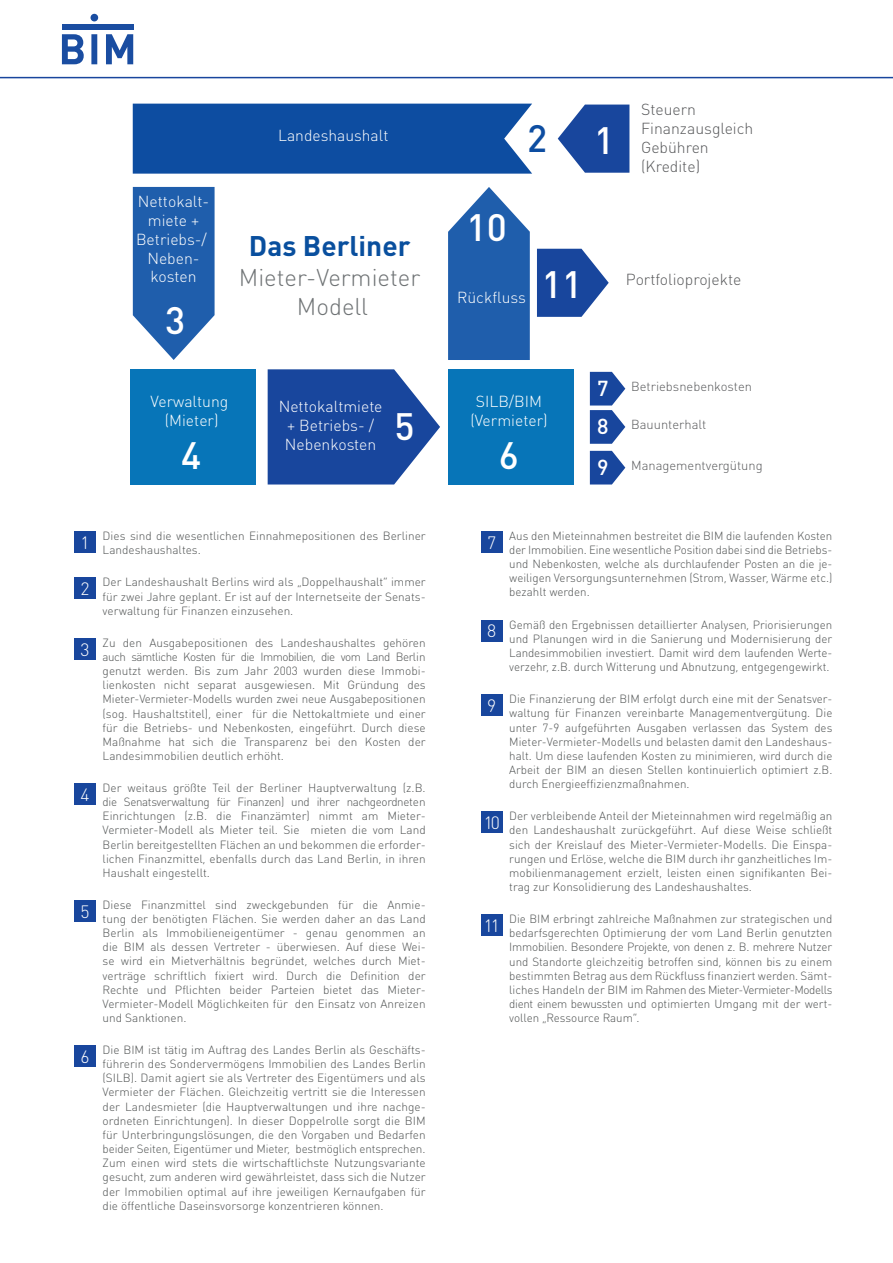
<style>
.page{position:relative;width:893px;height:1263px;background:#fff}
.page>*{position:absolute;margin:0;border:0;box-sizing:border-box;transform-origin:0 0}
.t1{font:500 37.65px "DIN";color:#fff}
.t2{font:500 37.65px "DIN";color:#0d4da1}
.t3{font:700 28.05px "DIN Pro";color:#094f9e}
.t4{font:300 23.85px/28.7px "DIN Round OT";color:#6f7375;text-align:center}
.t5{font:300 17.7px "DIN Round OT";color:#fff}
.t6{font:300 15.75px/18.9px "DIN";color:#fff;text-align:center}
.t7{font:300 15.75px/18.9px "DIN";color:#57585a}
.t8{font:300 12.9px "DIN";color:#57585a}
.t9{font:300 11.85px/14.1px "DIN Round OT";color:#4f5252;text-align:justify}
.s1{color:#fff}
.s2{font-weight:500;font-size:21.45px;color:#fff}
</style>
<div class="page">
<svg style="left:62px;top:34px;width:71px;height:30px"></svg>
<div style="left:62px;top:24px;width:71px;height:6px;background:#1a4da1"></div>
<div style="left:91px;top:14px;width:7px;height:7px;background:#1a4da1;border-radius:50%"></div>
<hr style="left:0;top:77px;width:893px;height:1px;background:#18469d">
<div style="left:74px;top:531px;width:22px;height:22px;background:#18469d"></div>
<div style="left:481px;top:531px;width:22px;height:22px;background:#18469d"></div>
<div style="left:74px;top:577px;width:22px;height:22px;background:#18469d"></div>
<div style="left:481px;top:619px;width:22px;height:22px;background:#18469d"></div>
<div style="left:74px;top:638px;width:22px;height:22px;background:#18469d"></div>
<div style="left:481px;top:694px;width:22px;height:22px;background:#18469d"></div>
<div style="left:481px;top:811px;width:22px;height:22px;background:#18469d"></div>
<div style="left:481px;top:914px;width:22px;height:22px;background:#18469d"></div>
<div style="left:74px;top:783px;width:22px;height:22px;background:#18469d"></div>
<div style="left:74px;top:900px;width:22px;height:22px;background:#18469d"></div>
<div style="left:74px;top:1045px;width:22px;height:22px;background:#18469d"></div>
<svg style="left:558px;top:105px;width:71px;height:68px"></svg>
<svg style="left:133px;top:187px;width:82px;height:173px;background:#3d73b7"></svg>
<svg style="left:537px;top:249px;width:72px;height:68px"></svg>
<svg style="left:590px;top:372px;width:35px;height:72px"></svg>
<svg style="left:590px;top:451px;width:35px;height:33px"></svg>
<div style="left:130px;top:369px;width:126px;height:115px;background:#0775b8"></div>
<div style="left:448px;top:369px;width:125px;height:115px;background:#0775b8"></div>
<svg style="left:448px;top:187px;width:82px;height:173px;background:#3c73b6"></svg>
<svg style="left:268px;top:369px;width:172px;height:115px;background:#355da9"></svg>
<div style="left:133px;top:104px;width:399px;height:70px;background:#0d4da1"></div>
<h3 class="t6" style="left:136px;top:191px;width:75px">Nettokalt&shy;miete +<br>Betriebs-/<br>Neben&shy;kosten</h3>
<h1 class="t1" style="left:165px;top:296px;width:22px">3</h1>
<h3 class="t6" style="left:278px;top:126px;width:112px">Landeshaushalt</h3>
<h2 class="t3" style="left:249px;top:227px;width:163px">Das Berliner</h2>
<h3 class="t4" style="left:239px;top:263px;width:183px">Mieter-Vermieter<br>Modell</h3>
<h3 class="t6" style="left:151px;top:391px;width:79px">Verwaltung (Mieter)</h3>
<h1 class="t1" style="left:181px;top:431px;width:22px">4</h1>
<h3 class="t6" style="left:279px;top:397px;width:105px">Nettokaltmiete + Betriebs- /<br>Nebenkosten</h3>
<h1 class="t1" style="left:394px;top:403px;width:22px">5</h1>
<h1 class="t1" style="left:467px;top:203px;width:42px">10</h1>
<h1 class="t2" style="left:527px;top:114px;width:89px">2 <span class="s1">1</span></h1>
<h3 class="t6" style="left:457px;top:287px;width:70px">Rückfluss</h3>
<h1 class="t1" style="left:542px;top:260px;width:42px">11</h1>
<h3 class="t7" style="left:641px;top:100px;width:114px">Steuern<br>Finanzausgleich<br>Gebühren (Kredite)</h3>
<h3 class="t7" style="left:626px;top:270px;width:117px">Portfolioprojekte</h3>
<h3 class="t6" style="left:470px;top:391px;width:79px">SILB/BIM (Vermieter)</h3>
<h1 class="t1" style="left:499px;top:431px;width:22px">6</h1>
<p class="t8" style="left:597px;top:378px;width:156px"><span class="s2">7</span> Betriebsnebenkosten</p>
<p class="t8" style="left:597px;top:416px;width:111px"><span class="s2">8</span> Bauunterhalt</p>
<p class="t8" style="left:597px;top:457px;width:167px"><span class="s2">9</span> Managementvergütung</p>
<p class="t9" style="left:103px;top:528px;width:325px">Dies sind die wesentlichen Einnahmepositionen des Berliner<br>Landeshaushaltes.</p>
<p class="t9" style="left:509px;top:528px;width:325px">Aus den Mieteinnahmen bestreitet die BIM die laufenden Kosten der Immobilien. Eine wesentliche Position dabei sind die Betriebs&shy;und Nebenkosten, welche als durchlaufender Posten an die je&shy;weiligen Versorgungsunternehmen (Strom, Wasser, Wärme etc.) bezahlt werden.</p>
<h3 class="t5" style="left:81px;top:531px;width:11px">1</h3>
<h3 class="t5" style="left:487px;top:531px;width:11px">7</h3>
<h3 class="t5" style="left:81px;top:578px;width:11px">2</h3>
<h3 class="t5" style="left:487px;top:620px;width:11px">8</h3>
<h3 class="t5" style="left:81px;top:638px;width:11px">3</h3>
<p class="t9" style="left:103px;top:575px;width:325px">Der Landeshaushalt Berlins wird als „Doppelhaushalt“ immer für zwei Jahre geplant. Er ist auf der Internetseite der Senats&shy;verwaltung für Finanzen einzusehen.</p>
<p class="t9" style="left:509px;top:617px;width:325px">Gemäß den Ergebnissen detaillierter Analysen, Priorisierungen und Planungen wird in die Sanierung und Modernisierung der Landesimmobilien investiert. Damit wird dem laufenden Werte&shy;verzehr, z.B. durch Witterung und Abnutzung, entgegengewirkt.</p>
<p class="t9" style="left:103px;top:635px;width:325px">Zu den Ausgabepositionen des Landeshaushaltes gehören auch sämtliche Kosten für die Immobilien, die vom Land Berlin genutzt werden. Bis zum Jahr 2003 wurden diese Immobi&shy;lienkosten nicht separat ausgewiesen. Mit Gründung des Mieter-Vermieter-Modells wurden zwei neue Ausgabepositionen (sog. Haushaltstitel), einer für die Nettokaltmiete und einer für die Betriebs- und Nebenkosten, eingeführt. Durch diese Maßnahme hat sich die Transparenz bei den Kosten der Landesimmobilien deutlich erhöht.</p>
<p class="t9" style="left:509px;top:692px;width:325px">Die Finanzierung der BIM erfolgt durch eine mit der Senatsver&shy;waltung für Finanzen vereinbarte Managementvergütung. Die unter 7-9 aufgeführten Ausgaben verlassen das System des Mieter-Vermieter-Modells und belasten damit den Landeshaus&shy;halt. Um diese laufenden Kosten zu minimieren, wird durch die Arbeit der BIM an diesen Stellen kontinuierlich optimiert z.B. durch Energieeffizienzmaßnahmen.</p>
<p class="t9" style="left:509px;top:809px;width:325px">Der verbleibende Anteil der Mieteinnahmen wird regelmäßig an den Landeshaushalt zurückgeführt. Auf diese Weise schließt sich der Kreislauf des Mieter-Vermieter-Modells. Die Einspa&shy;rungen und Erlöse, welche die BIM durch ihr ganzheitliches Im&shy;mobilienmanagement erzielt, leisten einen signifikanten Bei&shy;trag zur Konsolidierung des Landeshaushaltes.</p>
<p class="t9" style="left:509px;top:912px;width:325px">Die BIM erbringt zahlreiche Maßnahmen zur strategischen und bedarfsgerechten Optimierung der vom Land Berlin genutzten Immobilien. Besondere Projekte, von denen z. B. mehrere Nutzer und Standorte gleichzeitig betroffen sind, können bis zu einem bestimmten Betrag aus dem Rückfluss finanziert werden. Sämt&shy;liches Handeln der BIM im Rahmen des Mieter-Vermieter-Modells dient einem bewussten und optimierten Umgang mit der wert&shy;vollen „Ressource Raum“.</p>
<h3 class="t5" style="left:487px;top:695px;width:11px">9</h3>
<p class="t9" style="left:103px;top:780px;width:325px">Der weitaus größte Teil der Berliner Hauptverwaltung (z.B. die Senatsverwaltung für Finanzen) und ihrer nachgeordneten Einrichtungen (z.B. die Finanzämter) nimmt am Mieter-Vermieter-Modell als Mieter teil. Sie mieten die vom Land Berlin bereitgestellten Flächen an und bekommen die erforder&shy;lichen Finanzmittel, ebenfalls durch das Land Berlin, in ihren Haushalt eingestellt.</p>
<p class="t9" style="left:103px;top:897px;width:325px">Diese Finanzmittel sind zweckgebunden für die Anmie&shy;tung der benötigten Flächen. Sie werden daher an das Land Berlin als Immobilieneigentümer - genau genommen an die BIM als dessen Vertreter - überwiesen. Auf diese Wei&shy;se wird ein Mietverhältnis begründet, welches durch Miet&shy;verträge schriftlich fixiert wird. Durch die Definition der Rechte und Pflichten beider Parteien bietet das Mieter-Vermieter-Modell Möglichkeiten für den Einsatz von Anreizen und Sanktionen.</p>
<p class="t9" style="left:103px;top:1042px;width:325px">Die BIM ist tätig im Auftrag des Landes Berlin als Geschäfts&shy;führerin des Sondervermögens Immobilien des Landes Berlin (SILB). Damit agiert sie als Vertreter des Eigentümers und als Vermieter der Flächen. Gleichzeitig vertritt sie die Interessen der Landesmieter (die Hauptverwaltungen und ihre nachge&shy;ordneten Einrichtungen). In dieser Doppelrolle sorgt die BIM für Unterbringungslösungen, die den Vorgaben und Bedarfen beider Seiten, Eigentümer und Mieter, bestmöglich entsprechen.<br>Zum einen wird stets die wirtschaftlichste Nutzungsvariante gesucht, zum anderen wird gewährleistet, dass sich die Nutzer der Immobilien optimal auf ihre jeweiligen Kernaufgaben für die öffentliche Daseinsvorsorge konzentrieren können.</p>
<h3 class="t5" style="left:81px;top:783px;width:11px">4</h3>
<h3 class="t5" style="left:484px;top:812px;width:18px">10</h3>
<h3 class="t5" style="left:81px;top:900px;width:11px">5</h3>
<h3 class="t5" style="left:484px;top:915px;width:17px">11</h3>
<h3 class="t5" style="left:81px;top:1045px;width:11px">6</h3>
</div>
